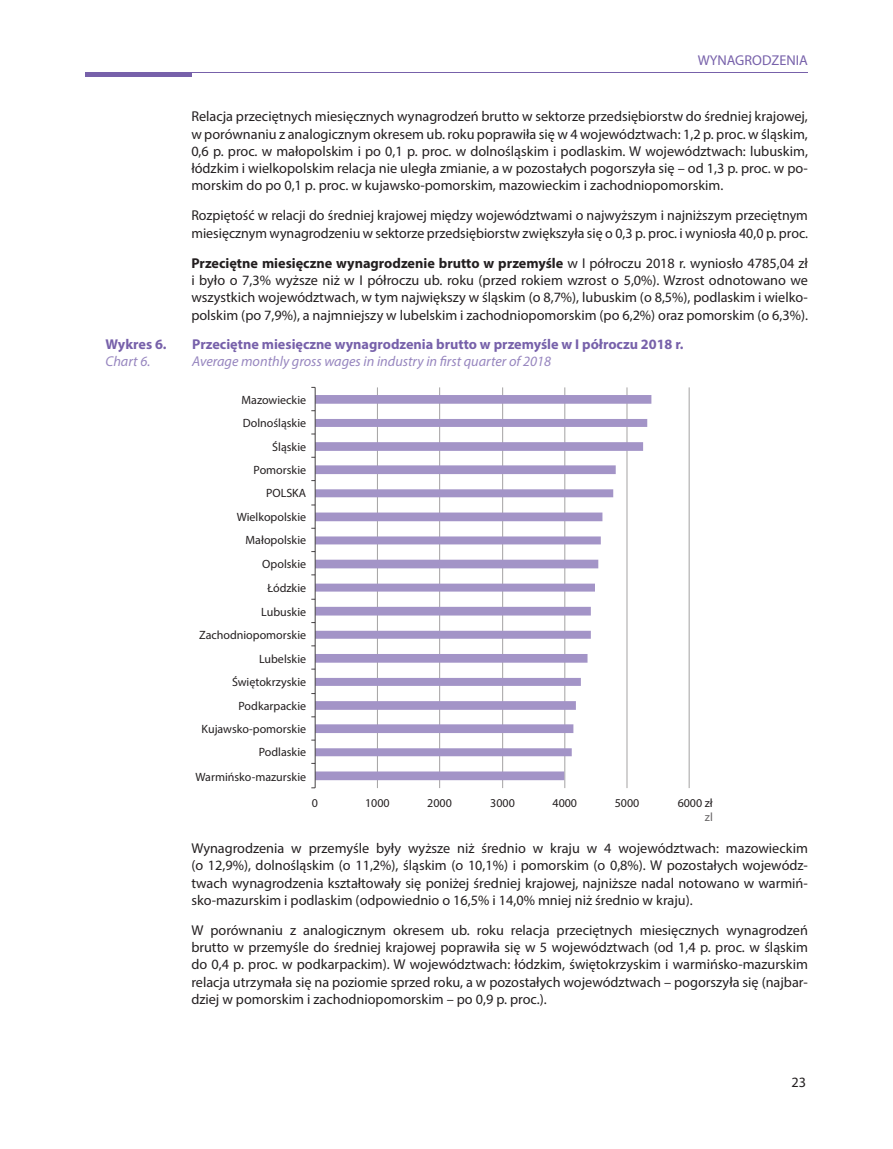
<style>
.page{position:relative;width:893px;height:1149px;background:#fff}
.page>*{position:absolute;margin:0;border:0;box-sizing:border-box;transform-origin:0 0}
.t1{font:14.25px/17.2px "Myriad Pro";color:#231f20;text-align:justify}
.t2{font:700 14.25px "Myriad Pro";color:#7761aa}
.t3{font:italic 14.25px "Myriad Pro";color:#9786bf}
.t4{font:14.25px "Myriad Pro";color:#7761aa}
.t5{font:12px "Myriad Pro";color:#231f20}
.t6{font:12px "Myriad Pro";color:rgb(35 31 32/.7)}
.s1{font-weight:700}
</style>
<div class="page">
<div style="left:85px;top:72px;width:106px;height:5px;background:#7761aa"></div>
<hr style="left:85px;top:72px;width:723px;height:1px;background:#7761aa">
<hr style="left:689px;top:387px;width:1px;height:400px;background:#231f20">
<hr style="left:626px;top:387px;width:1px;height:400px;background:#231f20">
<hr style="left:564px;top:387px;width:1px;height:400px;background:#231f20">
<hr style="left:502px;top:387px;width:1px;height:400px;background:#231f20">
<hr style="left:439px;top:387px;width:1px;height:400px;background:#231f20">
<hr style="left:377px;top:387px;width:1px;height:400px;background:#231f20">
<svg style="left:316px;top:395px;width:335px;height:385px"></svg>
<hr style="left:315px;top:387px;width:1px;height:400px;background:#231f20">
<p class="t2" style="left:105px;top:334px;width:63px">Wykres 6.</p>
<p class="t3" style="left:105px;top:352px;width:46px">Chart 6.</p>
<p class="t4" style="left:698px;top:51px;width:112px">WYNAGRODZENIA</p>
<p class="t1" style="left:191px;top:108px;width:618px">Relacja przeciętnych miesięcznych wynagrodzeń brutto w sektorze przedsiębiorstw do średniej krajowej, w porównaniu z analogicznym okresem ub. roku poprawiła się w 4 województwach: 1,2 p. proc. w śląskim, 0,6 p. proc. w małopolskim i po 0,1 p. proc. w dolnośląskim i podlaskim. W województwach: lubuskim, łódzkim i wielkopolskim relacja nie uległa zmianie, a w pozostałych pogorszyła się – od 1,3 p. proc. w po&shy;morskim do po 0,1 p. proc. w kujawsko-pomorskim, mazowieckim i zachodniopomorskim.</p>
<p class="t1" style="left:191px;top:207px;width:618px">Rozpiętość w relacji do średniej krajowej między województwami o najwyższym i najniższym przeciętnym miesięcznym wynagrodzeniu w sektorze przedsiębiorstw zwiększyła się o 0,3 p. proc. i wyniosła 40,0 p. proc.</p>
<p class="t1" style="left:191px;top:254px;width:618px"><span class="s1">Przeciętne miesięczne wynagrodzenie brutto w przemyśle</span> w I półroczu 2018 r. wyniosło 4785,04 zł i było o 7,3% wyższe niż w I półroczu ub. roku (przed rokiem wzrost o 5,0%). Wzrost odnotowano we wszystkich województwach, w tym największy w śląskim (o 8,7%), lubuskim (o 8,5%), podlaskim i wielko&shy;polskim (po 7,9%), a najmniejszy w lubelskim i zachodniopomorskim (po 6,2%) oraz pomorskim (o 6,3%).</p>
<p class="t2" style="left:192px;top:334px;width:493px">Przeciętne miesięczne wynagrodzenia brutto w przemyśle w I półroczu 2018 r.</p>
<p class="t3" style="left:192px;top:352px;width:360px">Average monthly gross wages in industry in first quarter of 2018</p>
<p class="t5" style="left:241px;top:392px;width:66px">Mazowieckie</p>
<p class="t5" style="left:243px;top:415px;width:65px">Dolnośląskie</p>
<p class="t5" style="left:272px;top:439px;width:35px">Śląskie</p>
<p class="t5" style="left:266px;top:486px;width:42px">POLSKA</p>
<p class="t5" style="left:254px;top:462px;width:54px">Pomorskie</p>
<p class="t5" style="left:237px;top:509px;width:71px">Wielkopolskie</p>
<p class="t5" style="left:246px;top:533px;width:62px">Małopolskie</p>
<p class="t5" style="left:262px;top:556px;width:45px">Opolskie</p>
<p class="t5" style="left:268px;top:580px;width:40px">Łódzkie</p>
<p class="t5" style="left:261px;top:604px;width:46px">Lubuskie</p>
<p class="t5" style="left:199px;top:627px;width:109px">Zachodniopomorskie</p>
<p class="t5" style="left:259px;top:651px;width:49px">Lubelskie</p>
<p class="t5" style="left:232px;top:674px;width:76px">Świętokrzyskie</p>
<p class="t5" style="left:239px;top:698px;width:69px">Podkarpackie</p>
<p class="t5" style="left:202px;top:721px;width:106px">Kujawsko-pomorskie</p>
<p class="t5" style="left:259px;top:744px;width:49px">Podlaskie</p>
<p class="t5" style="left:196px;top:769px;width:112px">Warmińsko-mazurskie</p>
<p class="t5" style="left:552px;top:795px;width:26px">4000</p>
<p class="t5" style="left:615px;top:795px;width:26px">5000</p>
<p class="t5" style="left:678px;top:795px;width:37px">6000 zł</p>
<p class="t6" style="left:705px;top:809px;width:9px">zl</p>
<p class="t5" style="left:312px;top:795px;width:8px">0</p>
<p class="t5" style="left:365px;top:795px;width:26px">1000</p>
<p class="t5" style="left:427px;top:795px;width:26px">2000</p>
<p class="t5" style="left:490px;top:795px;width:26px">3000</p>
<p class="t1" style="left:191px;top:839px;width:618px">Wynagrodzenia w przemyśle były wyższe niż średnio w kraju w 4 województwach: mazowieckim (o 12,9%), dolnośląskim (o 11,2%), śląskim (o 10,1%) i pomorskim (o 0,8%). W pozostałych wojewódz&shy;twach wynagrodzenia kształtowały się poniżej średniej krajowej, najniższe nadal notowano w warmiń&shy;sko-mazurskim i podlaskim (odpowiednio o 16,5% i 14,0% mniej niż średnio w kraju).</p>
<p class="t1" style="left:191px;top:920px;width:618px">W porównaniu z analogicznym okresem ub. roku relacja przeciętnych miesięcznych wynagrodzeń brutto w przemyśle do średniej krajowej poprawiła się w 5 województwach (od 1,4 p. proc. w śląskim do 0,4 p. proc. w podkarpackim). W województwach: łódzkim, świętokrzyskim i warmińsko-mazurskim relacja utrzymała się na poziomie sprzed roku, a w pozostałych województwach – pogorszyła się (najbar&shy;dziej w pomorskim i zachodniopomorskim – po 0,9 p. proc.).</p>
<p class="t1" style="left:791px;top:1072px;width:16px">23</p>
</div>
